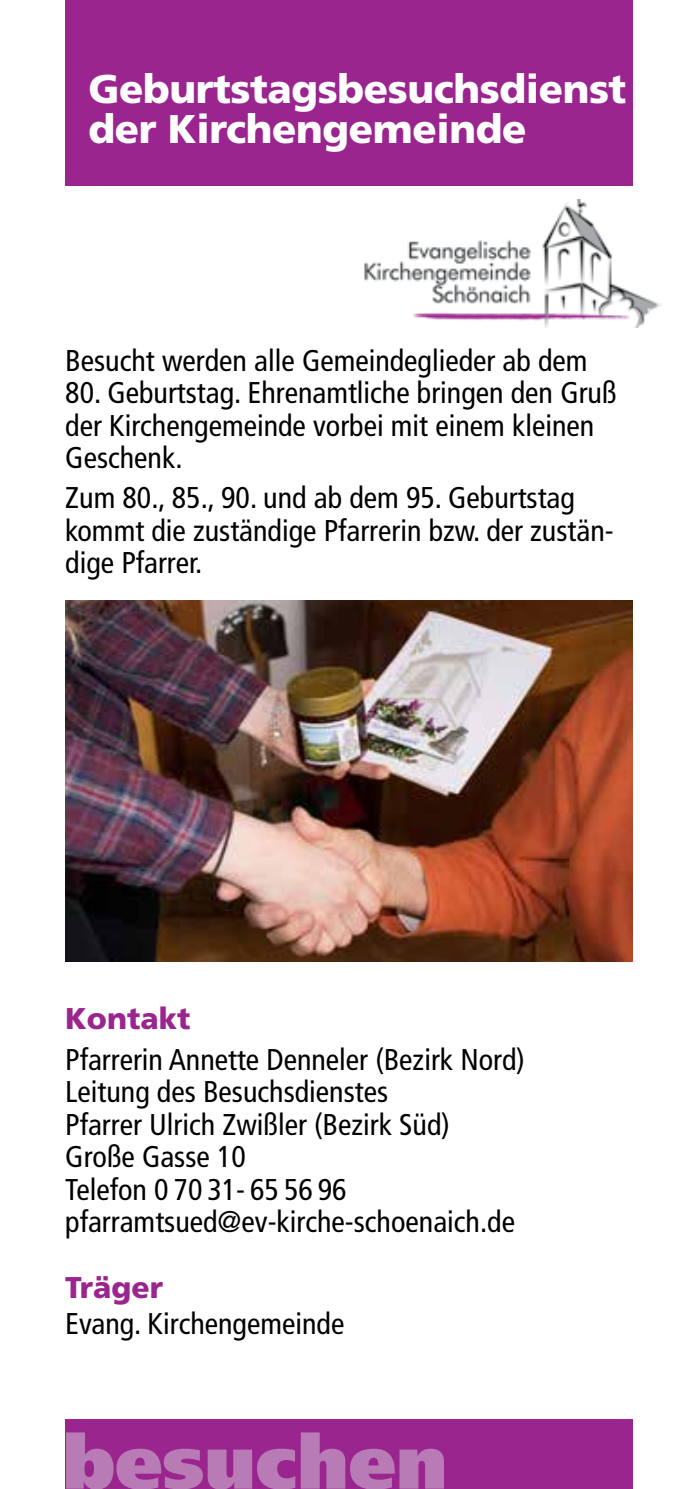
<style>
.page{position:relative;width:695px;height:1489px;background:#fff}
.page>*{position:absolute;margin:0;border:0;box-sizing:border-box;transform-origin:0 0}
.t1{font:900 75px "Frutiger";color:#b97bb5}
.t2{font:900 40px/40px "Frutiger";letter-spacing:-.01em;color:#fff}
.t3{font:condensed 30px/32.5px "Frutiger";color:#000}
.t4{font:900 30px "Frutiger";color:#9a258f}
</style>
<div class="page">
<div style="left:65px;top:0;width:567px;height:185px;background:#9a258f"></div>
<div style="left:65px;top:1418px;width:567px;height:70px;background:#9a258f"></div>
<img style="left:364px;top:199px;width:297px;height:129px">
<img style="left:65px;top:600px;width:567px;height:361px">
<h2 class="t2" style="left:88px;top:68px;width:539px">Geburtstagsbesuchsdienst der Kirchengemeinde</h2>
<p class="t3" style="left:65px;top:344px;width:523px">Besucht werden alle Gemeindeglieder ab dem</p>
<p class="t3" style="left:65px;top:377px;width:552px">80. Geburtstag. Ehrenamtliche bringen den Gruß der Kirchengemeinde vorbei mit einem kleinen<br>Geschenk.</p>
<p class="t3" style="left:65px;top:481px;width:550px">Zum 80., 85., 90. und ab dem 95. Geburtstag kommt die zuständige Pfarrerin bzw. der zustän&shy;dige Pfarrer.</p>
<p class="t4" style="left:65px;top:1000px;width:127px">Kontakt</p>
<p class="t3" style="left:65px;top:1043px;width:461px">Pfarrerin Annette Denneler (Bezirk Nord)<br>Leitung des Besuchsdienstes<br>Pfarrer Ulrich Zwißler (Bezirk Süd)<br>Große Gasse 10<br>Telefon 0 70 31- 65 56 96 pfarramtsued@ev-kirche-schoenaich.de</p>
<p class="t4" style="left:65px;top:1268px;width:99px">Träger</p>
<p class="t3" style="left:65px;top:1307px;width:280px">Evang. Kirchengemeinde</p>
<h1 class="t1" style="left:62px;top:1416px;width:386px">besuchen</h1>
</div>
